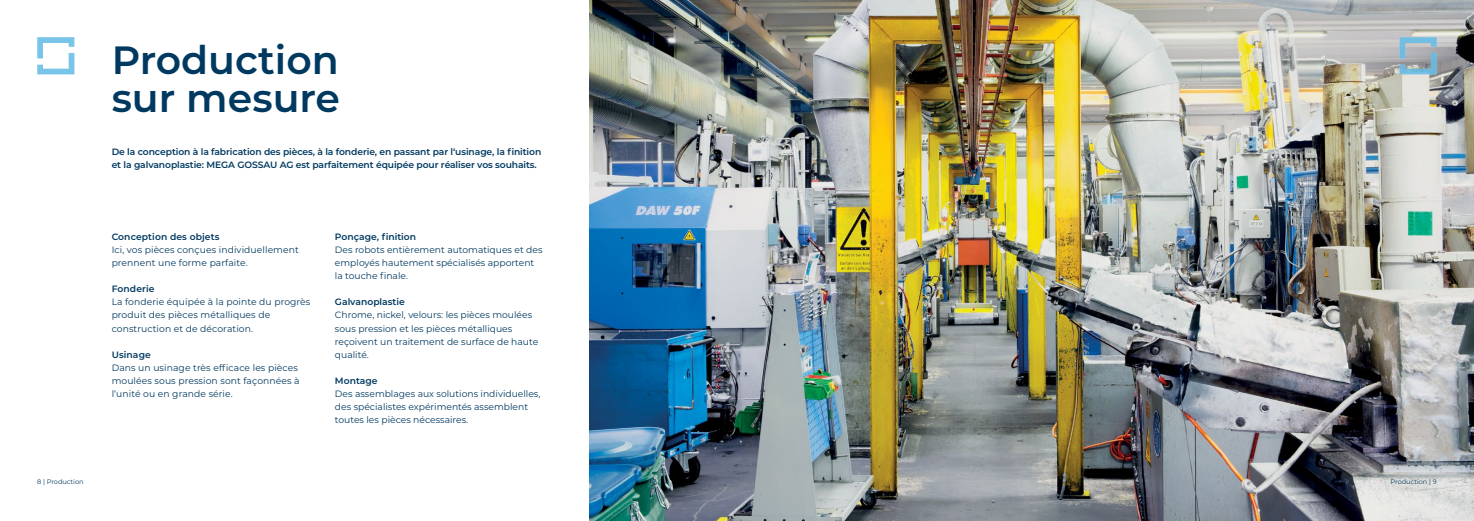
<style>
.page{position:relative;width:1474px;height:521px;background:#fff}
.page>*{position:absolute;margin:0;border:0;box-sizing:border-box;transform-origin:0 0}
.t1{font:600 39.38px "Montserrat";color:#003960}
.t2{font:9.19px/13.1px "Montserrat";color:#003960}
.t3{font:600 9.19px/13.1px "Montserrat";letter-spacing:-.01em;color:#003960}
.t4{font:600 9.19px "Montserrat";letter-spacing:.01em;color:#003960}
.t5{font:6.56px "Montserrat";color:#003960}
</style>
<div class="page">
<img style="left:589px;top:0;width:884px;height:521px">
<svg style="left:37px;top:37px;width:37px;height:37px"></svg>
<svg style="left:1399px;top:37px;width:37px;height:37px"></svg>
<p class="t1" style="left:112px;top:32px;width:228px">Production</p>
<p class="t1" style="left:112px;top:70px;width:230px">sur mesure</p>
<p class="t3" style="left:112px;top:145px;width:431px">De la conception à la fabrication des pièces, à la fonderie, en passant par l‘usinage, la finition et la galvanoplastie: MEGA GOSSAU AG est parfaitement équipée pour réaliser vos souhaits.</p>
<p class="t4" style="left:112px;top:230px;width:109px">Conception des objets</p>
<p class="t2" style="left:112px;top:243px;width:189px">Ici, vos pièces conçues individuellement prennent une forme parfaite.</p>
<p class="t4" style="left:112px;top:282px;width:44px">Fonderie</p>
<p class="t2" style="left:112px;top:295px;width:200px">La fonderie équipée à la pointe du progrès produit des pièces métalliques de construction et de décoration.</p>
<p class="t4" style="left:112px;top:348px;width:41px">Usinage</p>
<p class="t2" style="left:112px;top:361px;width:189px">Dans un usinage très efficace les pièces moulées sous pression sont façonnées à l‘unité ou en grande série.</p>
<p class="t3" style="left:335px;top:229px;width:83px">Ponçage, finition</p>
<p class="t2" style="left:335px;top:243px;width:209px">Des robots entièrement automatiques et des employés hautement spécialisés apportent la touche finale.</p>
<p class="t3" style="left:335px;top:295px;width:71px">Galvanoplastie</p>
<p class="t2" style="left:335px;top:308px;width:205px">Chrome, nickel, velours: les pièces moulées sous pression et les pièces métalliques reçoivent un traitement de surface de haute qualité.</p>
<p class="t3" style="left:335px;top:374px;width:44px">Montage</p>
<p class="t2" style="left:335px;top:387px;width:207px">Des assemblages aux solutions individuelles, des spécialistes expérimentés assemblent toutes les pièces nécessaires.</p>
<p class="t5" style="left:37px;top:477px;width:48px">8 | Production</p>
<p class="t5" style="left:1390px;top:477px;width:48px">Production | 9</p>
</div>
